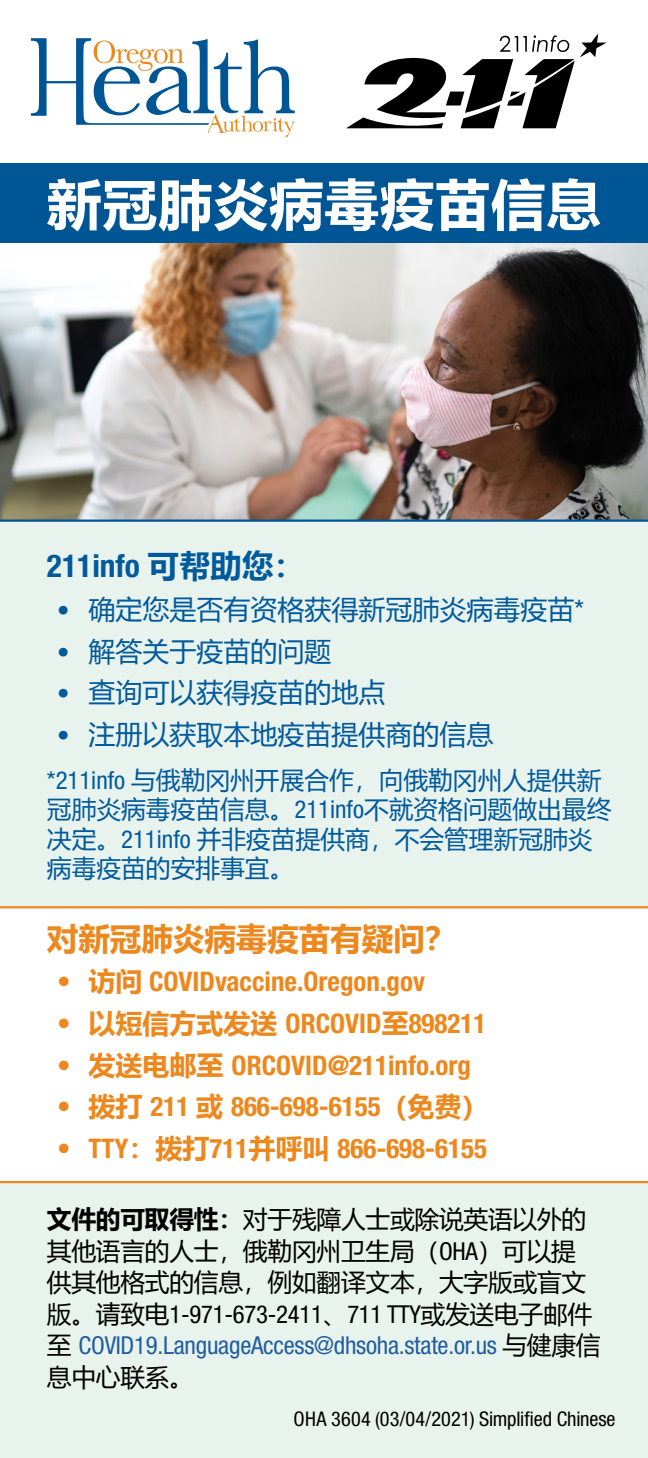
<style>
.page{position:relative;width:648px;height:1458px;background:#fff}
.page>*{position:absolute;margin:0;border:0;box-sizing:border-box;transform-origin:0 0}
.t1{font:700 54.45px "Microsoft Ya Hei";letter-spacing:.015em;color:#fff}
.t2{font:700 31.5px "Microsoft Ya Hei";color:#ec881d}
.t3{font:700 condensed 31.5px "Helvetica Neue LT Std";color:#005a9c}
.t4{font:700 condensed 27px "Helvetica Neue LT Std";color:#ec881d}
.t5{font:27px "Microsoft Ya Hei";color:#005a9c}
.t6{font:24.75px/29.2px "Microsoft Ya Hei";color:#005a9c}
.t7{font:condensed 24.75px/31.5px "Helvetica Neue LT Std";letter-spacing:-.01em;color:#215e9e}
.t8{font:24.75px/31.5px "Microsoft Ya Hei";letter-spacing:-.01em;color:#000}
.t9{font:condensed 20.25px "Helvetica Neue LT Std";color:#000}
.s1{font-family:"Microsoft Ya Hei";font-stretch:normal}
.s2{font-family:"Helvetica Neue LT Std";font-stretch:condensed;font-size:24.75px}
.s3{font-family:"Helvetica Neue LT Std";font-stretch:condensed}
.s4{font-weight:700}
.s5{font-family:"Microsoft Ya Hei";font-stretch:normal;color:#000}
.s6{color:#000}
</style>
<div class="page">
<div style="left:0;top:522px;width:648px;height:936px;background:#e9f3ee"></div>
<svg style="left:0;top:906px;width:648px;height:277px"></svg>
<svg style="left:346px;top:33px;width:261px;height:95px"></svg>
<svg style="left:31px;top:38px;width:264px;height:99px"></svg>
<div style="left:0;top:164px;width:648px;height:79px;background:#005695"></div>
<img style="left:0;top:243px;width:648px;height:277px">
<hr style="left:0;top:520px;width:648px;height:2px;background:#005695">
<h1 class="t1" style="left:47px;top:166px;width:555px">新冠肺炎病毒疫苗信息</h1>
<p class="t3" style="left:47px;top:547px;width:260px">211info <span class="s1">可帮助您：</span></p>
<p class="t5" style="left:57px;top:591px;width:528px"><span class="s2">•</span> 确定您是否有资格获得新冠肺炎病毒疫苗<span class="s3">*</span></p>
<p class="t5" style="left:57px;top:633px;width:276px"><span class="s2">•</span> 解答关于疫苗的问题</p>
<p class="t5" style="left:57px;top:674px;width:330px"><span class="s2">•</span> 查询可以获得疫苗的地点</p>
<p class="t5" style="left:57px;top:716px;width:438px"><span class="s2">•</span> 注册以获取本地疫苗提供商的信息</p>
<p class="t6" style="left:47px;top:765px;width:566px"><span class="s3">*211info</span> 与俄勒冈州开展合作，向俄勒冈州人提供新冠肺炎病毒疫苗信息。<span class="s3">211info</span>不就资格问题做出最终决定。<span class="s3">211info</span> 并非疫苗提供商，不会管理新冠肺炎病毒疫苗的安排事宜。</p>
<p class="t2" style="left:47px;top:916px;width:411px">对新冠肺炎病毒疫苗有疑问？</p>
<p class="t4" style="left:57px;top:965px;width:370px">• <span class="s1">访问</span> COVIDvaccine.Oregon.gov</p>
<p class="t4" style="left:57px;top:1007px;width:431px">• <span class="s1">以短信方式发送</span> ORCOVID<span class="s1">至</span>898211</p>
<p class="t4" style="left:57px;top:1049px;width:415px">• <span class="s1">发送电邮至</span> ORCOVID@211info.org</p>
<p class="t4" style="left:57px;top:1090px;width:433px">• <span class="s1">拨打</span> 211 <span class="s1">或</span> 866-698-6155<span class="s1">（免费）</span></p>
<p class="t4" style="left:57px;top:1132px;width:431px">• TTY<span class="s1">：拨打</span>711<span class="s1">并呼叫</span> 866-698-6155</p>
<p class="t8" style="left:47px;top:1203px;width:541px"><span class="s4">文件的可取得性：</span>对于残障人士或除说英语以外的其他语言的人士，俄勒冈州卫生局（<span class="s3">OHA</span>）可以提供其他格式的信息，例如翻译文本，大字版或盲文</p>
<p class="t7" style="left:47px;top:1298px;width:555px"><span class="s5">版。请致电</span><span class="s6">1-971-673-2411</span><span class="s5">、</span><span class="s6">711 TTY</span><span class="s5">或发送电子邮件至</span> COVID19.LanguageAccess@dhsoha.state.or.us <span class="s5">与健康信</span></p>
<p class="t8" style="left:47px;top:1361px;width:149px">息中心联系。</p>
<p class="t9" style="left:294px;top:1407px;width:323px">OHA 3604 (03/04/2021) Simplified Chinese</p>
</div>
